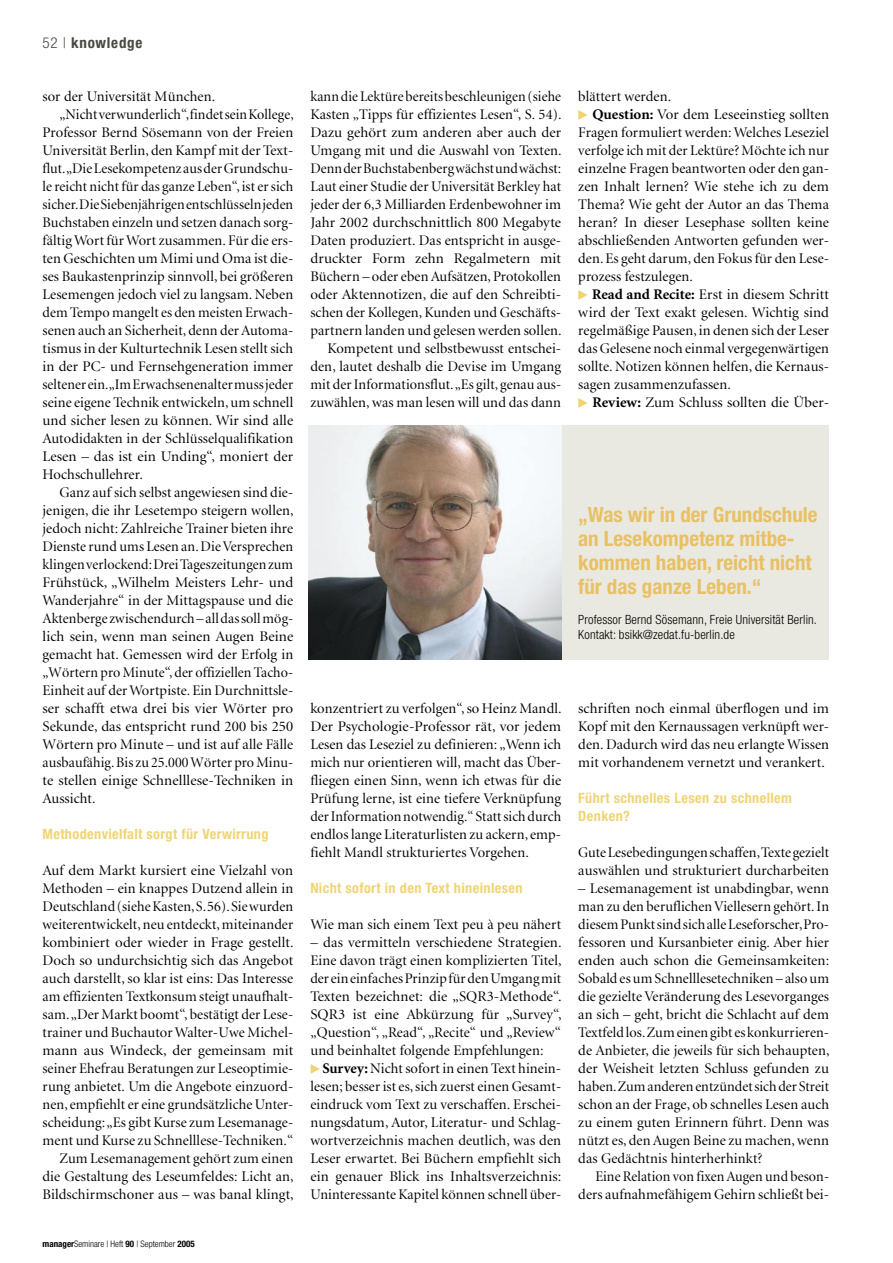
<style>
.page{position:relative;width:893px;height:1263px;background:#fff}
.page>*{position:absolute;margin:0;border:0;box-sizing:border-box;transform-origin:0 0}
.t1{font:700 condensed 21px/24px "Helvetica Neue LT";color:#e8c165}
.t2{font:700 condensed 15px "Helvetica Neue LT";letter-spacing:.05em;color:#484742}
.t3{font:14.7px/18px "Minion Display";letter-spacing:.01em;color:#000;text-align:justify}
.t4{font:700 condensed 14.25px/18px "Helvetica Neue LT";letter-spacing:.025em;color:#f0d474}
.t5{font:300 condensed 12.75px/15px "Helvetica Neue LT";letter-spacing:.01em;color:#000}
.t6{font:300 condensed 9px "Helvetica Neue LT";color:#000}
.s1{font-weight:300}
.s2{font-weight:700}
.s3{font-family:"Minion";font-weight:700}
</style>
<div class="page">
<div style="left:561px;top:425px;width:268px;height:234px;background:#eae9e1"></div>
<img style="left:309px;top:425px;width:252px;height:234px">
<p class="t2" style="left:43px;top:34px;width:101px"><span class="s1">52 |</span> knowledge</p>
<p class="t3" style="left:43px;top:88px;width:174px">sor der Universität München.</p>
<p class="t3" style="left:60px;top:106px;width:236px">„Nicht verwunderlich“, findet sein Kollege,</p>
<p class="t3" style="left:43px;top:124px;width:252px">Professor Bernd Sösemann von der Freien</p>
<p class="t3" style="left:43px;top:142px;width:252px">Universität Berlin, den Kampf mit der Text-</p>
<p class="t3" style="left:43px;top:160px;width:252px">flut. „Die Lesekompetenz aus der Grundschu-</p>
<p class="t3" style="left:43px;top:178px;width:252px">le reicht nicht für das ganze Leben“, ist er sich</p>
<p class="t3" style="left:43px;top:196px;width:252px">sicher. Die Siebenjährigen entschlüsseln jeden</p>
<p class="t3" style="left:43px;top:214px;width:252px">Buchstaben einzeln und setzen danach sorg-</p>
<p class="t3" style="left:43px;top:232px;width:252px">fältig Wort für Wort zusammen. Für die ers-</p>
<p class="t3" style="left:43px;top:250px;width:252px">ten Geschichten um Mimi und Oma ist die-</p>
<p class="t3" style="left:43px;top:268px;width:252px">ses Baukastenprinzip sinnvoll, bei größeren</p>
<p class="t3" style="left:43px;top:286px;width:252px">Lesemengen jedoch viel zu langsam. Neben</p>
<p class="t3" style="left:43px;top:304px;width:252px">dem Tempo mangelt es den meisten Erwach-</p>
<p class="t3" style="left:43px;top:322px;width:252px">senen auch an Sicherheit, denn der Automa-</p>
<p class="t3" style="left:43px;top:340px;width:252px">tismus in der Kulturtechnik Lesen stellt sich</p>
<p class="t3" style="left:43px;top:358px;width:252px">in der PC- und Fernsehgeneration immer</p>
<p class="t3" style="left:43px;top:376px;width:252px">seltener ein. „Im Erwachsenenalter muss jeder</p>
<p class="t3" style="left:43px;top:394px;width:252px">seine eigene Technik entwickeln, um schnell</p>
<p class="t3" style="left:43px;top:412px;width:252px">und sicher lesen zu können. Wir sind alle</p>
<p class="t3" style="left:43px;top:430px;width:252px">Autodidakten in der Schlüsselqualifikation</p>
<p class="t3" style="left:43px;top:448px;width:252px">Lesen – das ist ein Unding“, moniert der</p>
<p class="t3" style="left:43px;top:466px;width:102px">Hochschullehrer.</p>
<p class="t3" style="left:60px;top:484px;width:235px">Ganz auf sich selbst angewiesen sind die-</p>
<p class="t3" style="left:43px;top:502px;width:253px">jenigen, die ihr Lesetempo steigern wollen,</p>
<p class="t3" style="left:43px;top:520px;width:252px">jedoch nicht: Zahlreiche Trainer bieten ihre</p>
<p class="t3" style="left:43px;top:538px;width:252px">Dienste rund ums Lesen an. Die Versprechen</p>
<p class="t3" style="left:43px;top:556px;width:252px">klingen verlockend: Drei Tageszeitungen zum</p>
<p class="t3" style="left:43px;top:574px;width:252px">Frühstück, „Wilhelm Meisters Lehr- und</p>
<p class="t3" style="left:43px;top:592px;width:252px">Wanderjahre“ in der Mittagspause und die</p>
<p class="t3" style="left:43px;top:610px;width:252px">Aktenberge zwischendurch – all das soll mög-</p>
<p class="t3" style="left:43px;top:628px;width:252px">lich sein, wenn man seinen Augen Beine</p>
<p class="t3" style="left:43px;top:646px;width:252px">gemacht hat. Gemessen wird der Erfolg in</p>
<p class="t3" style="left:43px;top:664px;width:252px">„Wörtern pro Minute“, der offiziellen Tacho-</p>
<p class="t3" style="left:43px;top:682px;width:252px">Einheit auf der Wortpiste. Ein Durchnittsle-</p>
<p class="t3" style="left:43px;top:700px;width:252px">ser schafft etwa drei bis vier Wörter pro</p>
<p class="t3" style="left:43px;top:718px;width:252px">Sekunde, das entspricht rund 200 bis 250</p>
<p class="t3" style="left:43px;top:736px;width:252px">Wörtern pro Minute – und ist auf alle Fälle</p>
<p class="t3" style="left:43px;top:754px;width:252px">ausbaufähig. Bis zu 25.000 Wörter pro Minu-</p>
<p class="t3" style="left:43px;top:772px;width:252px">te stellen einige Schnelllese-Techniken in</p>
<p class="t3" style="left:43px;top:790px;width:55px">Aussicht.</p>
<p class="t4" style="left:43px;top:825px;width:228px">Methodenvielfalt sorgt für Verwirrung</p>
<p class="t3" style="left:43px;top:862px;width:253px;text-align:right">Auf dem Markt kursiert eine Vielzahl von Methoden – ein knappes Dutzend allein in Deutschland (siehe Kasten, S. 56). Sie wurden weiterentwickelt, neu entdeckt, miteinander kombiniert oder wieder in Frage gestellt.<br>Doch so undurchsichtig sich das Angebot auch darstellt, so klar ist eins: Das Interesse am effizienten Textkonsum steigt unaufhalt&shy;sam. „Der Markt boomt“, bestätigt der Lese&shy;trainer und Buchautor Walter-Uwe Michel&shy;mann aus Windeck, der gemeinsam mit seiner Ehefrau Beratungen zur Leseoptimie&shy;rung anbietet. Um die Angebote einzuord&shy;nen, empfiehlt er eine grundsätzliche Unter&shy;scheidung: „Es gibt Kurse zum Lesemanage&shy;ment und Kurse zu Schnelllese-Techniken.“ Zum Lesemanagement gehört zum einen die Gestaltung des Leseumfeldes: Licht an, Bildschirmschoner aus – was banal klingt,</p>
<p class="t6" style="left:43px;top:1238px;width:154px"><span class="s2">manager</span>Seminare | Heft <span class="s2">90</span> | September <span class="s2">2005</span></p>
<p class="t3" style="left:310px;top:88px;width:253px;text-align:right">kann die Lektüre bereits beschleunigen (siehe Kasten „Tipps für effizientes Lesen“, S. 54).<br>Dazu gehört zum anderen aber auch der Umgang mit und die Auswahl von Texten.<br>Denn der Buchstabenberg wächst und wächst:<br>Laut einer Studie der Universität Berkley hat jeder der 6,3 Milliarden Erdenbewohner im Jahr 2002 durchschnittlich 800 Megabyte Daten produziert. Das entspricht in ausge&shy;druckter Form zehn Regalmetern mit Büchern – oder eben Aufsätzen, Protokollen oder Aktennotizen, die auf den Schreibti&shy;schen der Kollegen, Kunden und Geschäfts&shy;partnern landen und gelesen werden sollen.<br>Kompetent und selbstbewusst entschei&shy;den, lautet deshalb die Devise im Umgang mit der Informationsflut. „Es gilt, genau aus&shy;zuwählen, was man lesen will und das dann</p>
<p class="t3" style="left:310px;top:700px;width:253px">konzentriert zu verfolgen“, so Heinz Mandl.<br>Der Psychologie-Professor rät, vor jedem Lesen das Leseziel zu definieren: „Wenn ich mich nur orientieren will, macht das Über&shy;fliegen einen Sinn, wenn ich etwas für die Prüfung lerne, ist eine tiefere Verknüpfung der Information notwendig.“ Statt sich durch endlos lange Literaturlisten zu ackern, emp&shy;fiehlt Mandl strukturiertes Vorgehen.</p>
<p class="t4" style="left:310px;top:879px;width:214px">Nicht sofort in den Text hineinlesen</p>
<p class="t3" style="left:310px;top:916px;width:252px">Wie man sich einem Text peu à peu nähert</p>
<p class="t3" style="left:310px;top:934px;width:253px">– das vermitteln verschiedene Strategien.<br>Eine davon trägt einen komplizierten Titel, der ein einfaches Prinzip für den Umgang mit Texten bezeichnet: die „SQR3-Methode“.<br>SQR3 ist eine Abkürzung für „Survey“, „Question“, „Read“, „Recite“ und „Review“ und beinhaltet folgende Empfehlungen:</p>
<p class="t3" style="left:310px;top:1060px;width:252px;text-indent:12px"><span class="s3">Survey:</span> Nicht sofort in einen Text hinein&shy;lesen; besser ist es, sich zuerst einen Gesamt&shy;eindruck vom Text zu verschaffen. Erschei&shy;nungsdatum, Autor, Literatur- und Schlag&shy;wortverzeichnis machen deutlich, was den Leser erwartet. Bei Büchern empfiehlt sich ein genauer Blick ins Inhaltsverzeichnis:<br>Uninteressante Kapitel können schnell über-</p>
<p class="t3" style="left:578px;top:88px;width:94px">blättert werden.</p>
<p class="t3" style="left:592px;top:106px;width:238px"><span class="s3">Question:</span> Vor dem Leseeinstieg sollten</p>
<p class="t3" style="left:578px;top:124px;width:252px">Fragen formuliert werden: Welches Leseziel</p>
<p class="t3" style="left:578px;top:142px;width:252px">verfolge ich mit der Lektüre? Möchte ich nur</p>
<p class="t3" style="left:578px;top:160px;width:252px">einzelne Fragen beantworten oder den gan-</p>
<p class="t3" style="left:578px;top:178px;width:252px">zen Inhalt lernen? Wie stehe ich zu dem</p>
<p class="t3" style="left:578px;top:196px;width:252px">Thema? Wie geht der Autor an das Thema</p>
<p class="t3" style="left:578px;top:214px;width:252px">heran? In dieser Lesephase sollten keine</p>
<p class="t3" style="left:578px;top:232px;width:252px">abschließenden Antworten gefunden wer-</p>
<p class="t3" style="left:578px;top:250px;width:252px">den. Es geht darum, den Fokus für den Lese-</p>
<p class="t3" style="left:578px;top:268px;width:116px">prozess festzulegen.</p>
<p class="t3" style="left:592px;top:286px;width:238px"><span class="s3">Read and Recite:</span> Erst in diesem Schritt</p>
<p class="t3" style="left:578px;top:304px;width:252px">wird der Text exakt gelesen. Wichtig sind</p>
<p class="t3" style="left:578px;top:322px;width:252px">regelmäßige Pausen, in denen sich der Leser</p>
<p class="t3" style="left:578px;top:340px;width:252px">das Gelesene noch einmal vergegenwärtigen</p>
<p class="t3" style="left:578px;top:358px;width:252px">sollte. Notizen können helfen, die Kernaus-</p>
<p class="t3" style="left:578px;top:376px;width:154px">sagen zusammenzufassen.</p>
<p class="t3" style="left:592px;top:394px;width:238px"><span class="s3">Review:</span> Zum Schluss sollten die Über-</p>
<h1 class="t1" style="left:578px;top:502px;width:241px">„Was wir in der Grundschule an Lesekompetenz mitbe&shy;kommen haben, reicht nicht für das ganze Leben.“</h1>
<p class="t5" style="left:578px;top:612px;width:240px">Professor Bernd Sösemann, Freie Universität Berlin.<br>Kontakt: bsikk@zedat.fu-berlin.de</p>
<p class="t3" style="left:578px;top:700px;width:252px">schriften noch einmal überflogen und im Kopf mit den Kernaussagen verknüpft wer&shy;den. Dadurch wird das neu erlangte Wissen mit vorhandenem vernetzt und verankert.</p>
<p class="t4" style="left:578px;top:789px;width:215px">Führt schnelles Lesen zu schnellem<br>Denken?</p>
<p class="t3" style="left:578px;top:844px;width:252px">Gute Lesebedingungen schaffen, Texte gezielt auswählen und strukturiert durcharbeiten</p>
<p class="t3" style="left:578px;top:880px;width:253px">– Lesemanagement ist unabdingbar, wenn man zu den beruflichen Viellesern gehört. In diesem Punkt sind sich alle Leseforscher, Pro&shy;fessoren und Kursanbieter einig. Aber hier enden auch schon die Gemeinsamkeiten:<br>Sobald es um Schnelllesetechniken – also um die gezielte Veränderung des Lesevorganges an sich – geht, bricht die Schlacht auf dem Textfeld los. Zum einen gibt es konkurrieren&shy;de Anbieter, die jeweils für sich behaupten, der Weisheit letzten Schluss gefunden zu haben. Zum anderen entzündet sich der Streit schon an der Frage, ob schnelles Lesen auch zu einem guten Erinnern führt. Denn was nützt es, den Augen Beine zu machen, wenn das Gedächtnis hinterherhinkt?</p>
<p class="t3" style="left:578px;top:1168px;width:252px;text-align:right">Eine Relation von fixen Augen und beson&shy;ders aufnahmefähigem Gehirn schließt bei-</p>
</div>
